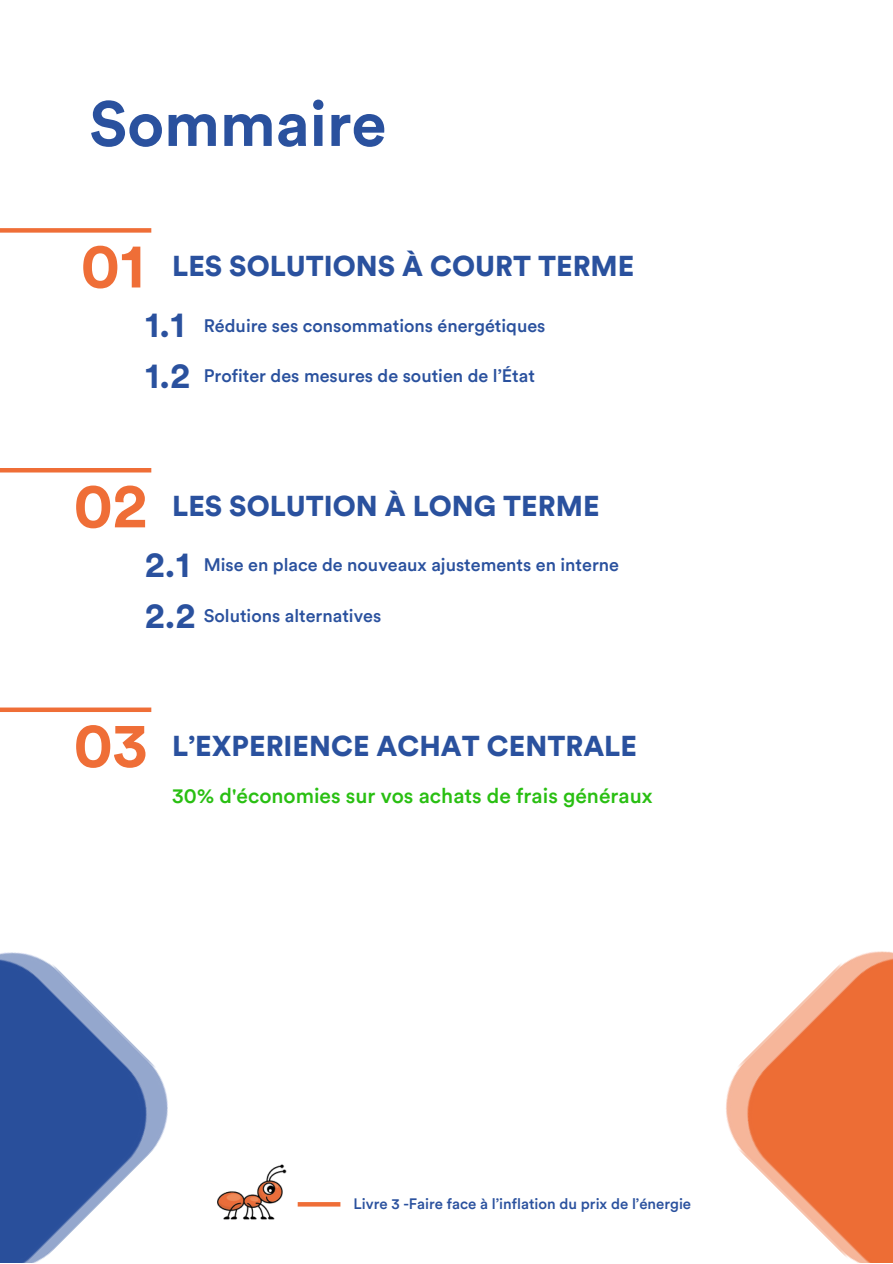
<style>
.page{position:relative;width:893px;height:1264px;background:#fff}
.page>*{position:absolute;margin:0;border:0;box-sizing:border-box;transform-origin:0 0}
.t1{font:700 63px "Circular Std";color:#2a519e}
.t2{font:700 63px "Circular Std";color:#ef6e37}
.t3{font:700 36px "Circular Std";color:#2a519e}
.t4{font:900 28.5px "Circular Std";color:#2a519e}
.t5{font:500 21px "Circular Std";color:#29bf12}
.t6{font:500 18px "Circular Std";color:#2a519e}
.t7{font:500 15px "Circular Std";color:#2a519e}
</style>
<div class="page">
<div style="left:0;top:228px;width:151px;height:5px;background:#ef6e37"></div>
<hr style="left:0;top:468px;width:151px;height:4px;background:#ef6e37">
<div style="left:0;top:707px;width:151px;height:5px;background:#ef6e37"></div>
<svg style="left:313px;top:1202px;width:27px;height:4px"></svg>
<img style="left:217px;top:1164px;width:96px;height:56px">
<img style="left:726px;top:951px;width:166px;height:311px">
<img style="left:0;top:952px;width:168px;height:310px">
<h1 class="t1" style="left:89px;top:95px;width:298px">Sommaire</h1>
<h1 class="t2" style="left:81px;top:236px;width:66px">01</h1>
<h3 class="t4" style="left:172px;top:253px;width:463px">LES SOLUTIONS À COURT TERME</h3>
<h2 class="t3" style="left:145px;top:308px;width:41px">1.1</h2>
<h2 class="t3" style="left:145px;top:359px;width:46px">1.2</h2>
<p class="t6" style="left:204px;top:317px;width:343px">Réduire ses consommations énergétiques</p>
<p class="t6" style="left:204px;top:368px;width:333px">Profiter des mesures de soutien de l’État</p>
<h1 class="t2" style="left:74px;top:476px;width:75px">02</h1>
<h3 class="t4" style="left:172px;top:493px;width:429px">LES SOLUTION À LONG TERME</h3>
<h2 class="t3" style="left:145px;top:548px;width:46px">2.1</h2>
<p class="t6" style="left:204px;top:557px;width:417px">Mise en place de nouveaux ajustements en interne</p>
<h2 class="t3" style="left:145px;top:598px;width:52px">2.2</h2>
<p class="t6" style="left:204px;top:607px;width:179px">Solutions alternatives</p>
<h1 class="t2" style="left:74px;top:716px;width:75px">03</h1>
<h3 class="t4" style="left:172px;top:732px;width:466px">L’EXPERIENCE ACHAT CENTRALE</h3>
<p class="t5" style="left:172px;top:786px;width:482px">30% d'économies sur vos achats de frais généraux</p>
<p class="t7" style="left:353px;top:1196px;width:339px">Livre 3 -Faire face à l’inflation du prix de l’énergie</p>
</div>
